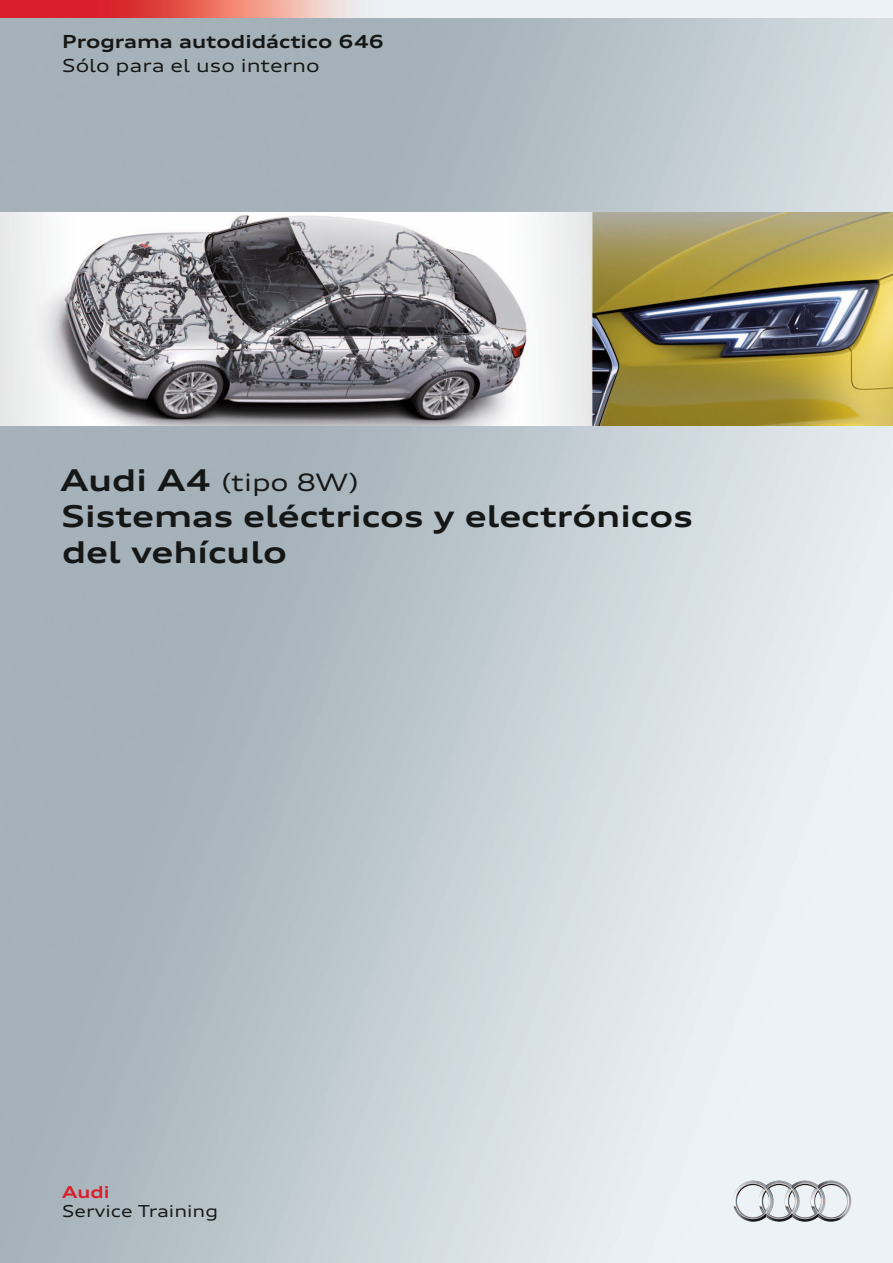
<style>
.page{position:relative;width:893px;height:1263px;background:#fff}
.page>*{position:absolute;margin:0;border:0;box-sizing:border-box;transform-origin:0 0}
.t1{font:700 expanded 30px/36px "Audi Type";color:#151616}
.t2{font:expanded 24px "Audi Type";color:#151616}
.t3{font:700 expanded 18px "Audi Type";color:#151616}
.t4{font:expanded 18px "Audi Type";color:#151616}
.t5{font:expanded 16.5px "Audi Type";color:#151616}
.t6{font:700 expanded 16.5px "Audi Type";color:#db1e2c}
.s1{font-weight:700;font-size:30px}
</style>
<div class="page">
<img style="left:0;top:17px;width:893px;height:1246px">
<img style="left:767px;top:1180px;width:62px;height:5px">
<img style="left:0;top:0;width:893px;height:17px">
<img style="left:0;top:213px;width:893px;height:212px">
<p class="t3" style="left:62px;top:30px;width:324px">Programa autodidáctico 646</p>
<p class="t4" style="left:62px;top:54px;width:259px">Sólo para el uso interno</p>
<p class="t2" style="left:61px;top:467px;width:300px"><span class="s1">Audi A4</span> (tipo 8W)</p>
<p class="t1" style="left:61px;top:497px;width:633px">Sistemas eléctricos y electrónicos del vehículo</p>
<p class="t6" style="left:62px;top:1181px;width:49px">Audi</p>
<p class="t5" style="left:62px;top:1200px;width:158px">Service Training</p>
</div>
